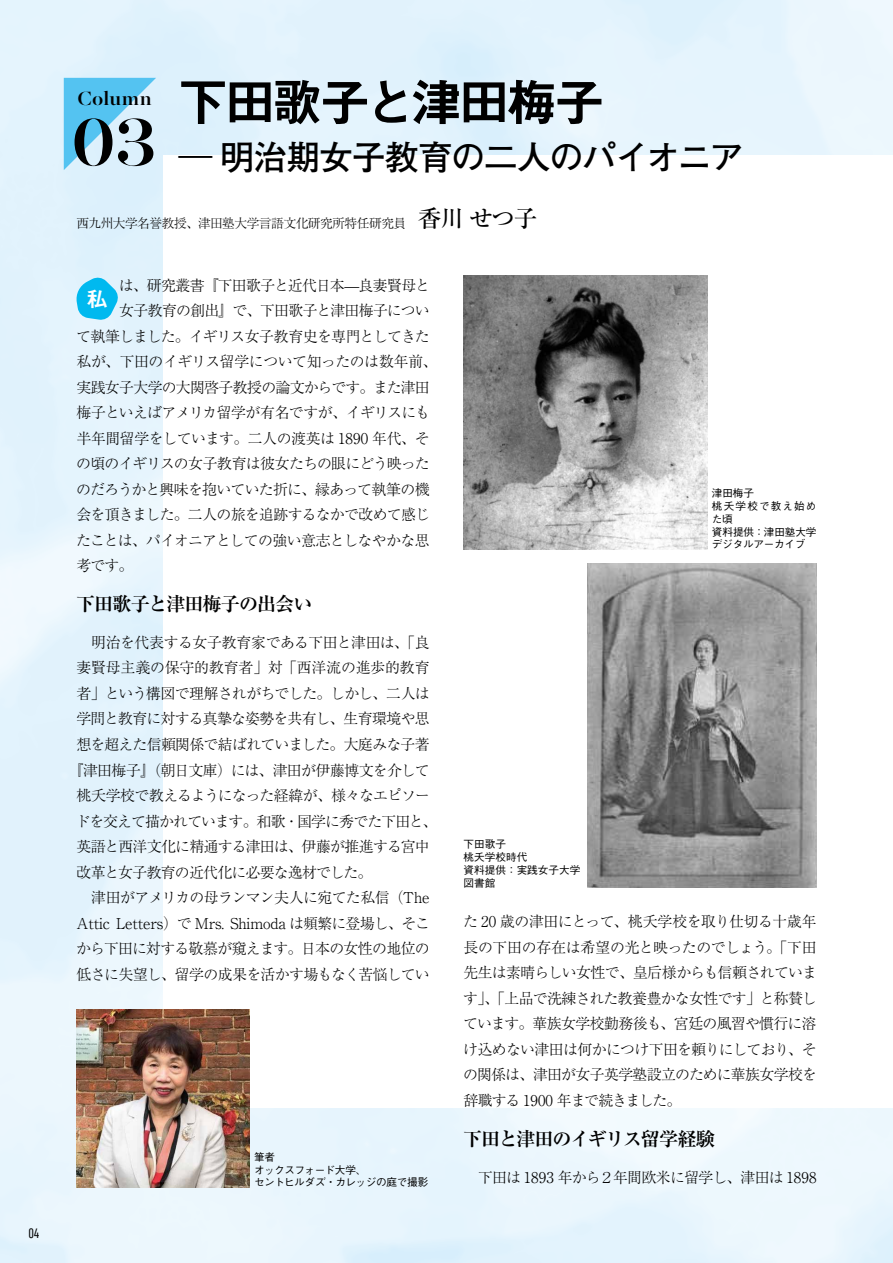
<style>
.page{position:relative;width:893px;height:1263px;background:#fff}
.page>*{position:absolute;margin:0;border:0;box-sizing:border-box;transform-origin:0 0}
.t1{font:500 74.4px "Majesti Banner";color:#000}
.t2{font:51px "Midashi Go Pro MB31";letter-spacing:-.075em;color:#000}
.t3{font:700 34.05px "Futo Go B101 Pro";letter-spacing:-.04em;color:#000}
.t4{font:500 21.3px "Majesti Banner";letter-spacing:.015em;color:#000}
.t5{font:21.3px "Midashi Go Pro MB31";color:#fff}
.t6{font:700 19.2px "Ryumin Pro";letter-spacing:-.06em;color:#000}
.t7{font:300 14.85px/25.5px "Ryumin Pro";letter-spacing:-.045em;color:#000;text-align:justify}
.t8{font:300 14.85px "Ryumin Pro";letter-spacing:-.015em;color:#000}
.t9{font:300 14.85px "Ryumin Pro";letter-spacing:-.025em;color:#000}
.t10{font:300 14.85px "Ryumin Pro";letter-spacing:-.01em;color:#000}
.t11{font:13.8px "D DIN Condensed";color:#000}
.t12{font:300 12.75px "Ryumin Pro";letter-spacing:-.04em;color:#000}
.t13{font:500 10.65px/12.8px "Gothic BBB Pro";letter-spacing:-.015em;color:#000}
.t14{font:500 10.65px/12.8px "Gothic BBB Pro";letter-spacing:-.04em;color:#000}
.s1{font-family:"Gothic BBB Pro";font-weight:500}
.s2{font-weight:500;font-size:23.4px}
</style>
<div class="page">
<img style="left:0;top:0;width:893px;height:1263px">
<div style="left:164px;top:155px;width:729px;height:953px;background:#fff"></div>
<svg style="left:75px;top:277px;width:44px;height:43px;background:#43caf3"></svg>
<svg style="left:64px;top:78px;width:92px;height:92px;background:#97d9f6"></svg>
<img style="left:77px;top:1009px;width:173px;height:179px">
<img style="left:463px;top:276px;width:245px;height:274px">
<img style="left:587px;top:563px;width:229px;height:325px">
<p class="t11" style="left:28px;top:1226px;width:13px">04</p>
<h3 class="t4" style="left:77px;top:85px;width:76px">Column</h3>
<h1 class="t1" style="left:71px;top:94px;width:88px">03</h1>
<h2 class="t2" style="left:177px;top:61px;width:429px">下田歌子と津田梅子</h2>
<h3 class="t3" style="left:179px;top:130px;width:567px"><span class="s1">—</span> 明治期女子教育の二人のパイオニア</h3>
<p class="t12" style="left:76px;top:213px;width:462px">西九州大学名誉教授、津田塾大学言語文化研究所特任研究員　<span class="s2">香川 せつ子</span></p>
<p class="t7" style="left:119px;top:271px;width:313px">は、研究叢書『下田歌子と近代日本—良妻賢母と</p>
<p class="t7" style="left:119px;top:297px;width:312px">女子教育の創出』で、下田歌子と津田梅子につい</p>
<p class="t7" style="left:76px;top:322px;width:355px">て執筆しました。イギリス女子教育史を専門としてきた</p>
<p class="t7" style="left:76px;top:348px;width:363px">私が、下田のイギリス留学について知ったのは数年前、</p>
<p class="t7" style="left:76px;top:373px;width:355px">実践女子大学の大関啓子教授の論文からです。また津田</p>
<p class="t7" style="left:76px;top:399px;width:355px">梅子といえばアメリカ留学が有名ですが、イギリスにも</p>
<p class="t9" style="left:76px;top:427px;width:355px">半年間留学をしています。二人の渡英は 1890 年代、そ</p>
<p class="t7" style="left:76px;top:450px;width:355px">の頃のイギリスの女子教育は彼女たちの眼にどう映った</p>
<p class="t7" style="left:76px;top:475px;width:355px">のだろうかと興味を抱いていた折に、縁あって執筆の機</p>
<p class="t7" style="left:76px;top:501px;width:355px">会を頂きました。二人の旅を追跡するなかで改めて感じ</p>
<p class="t7" style="left:76px;top:526px;width:355px">たことは、パイオニアとしての強い意志としなやかな思</p>
<p class="t7" style="left:76px;top:552px;width:59px">考です。</p>
<h3 class="t5" style="left:87px;top:282px;width:23px">私</h3>
<p class="t6" style="left:76px;top:589px;width:238px">下田歌子と津田梅子の出会い</p>
<p class="t13" style="left:712px;top:486px;width:106px">津田梅子<br>桃夭学校で教え始めた頃<br>資料提供：津田塾大学デジタルアーカイブ</p>
<p class="t7" style="left:77px;top:628px;width:355px">　明治を代表する女子教育家である下田と津田は、「良</p>
<p class="t10" style="left:76px;top:656px;width:355px">妻賢母主義の保守的教育者」対「西洋流の進歩的教育</p>
<p class="t7" style="left:76px;top:679px;width:355px">者」という構図で理解されがちでした。しかし、二人は</p>
<p class="t7" style="left:76px;top:705px;width:355px">学問と教育に対する真摯な姿勢を共有し、生育環境や思</p>
<p class="t7" style="left:76px;top:730px;width:355px">想を超えた信頼関係で結ばれていました。大庭みな子著</p>
<p class="t7" style="left:69px;top:756px;width:363px">『津田梅子』（朝日文庫）には、津田が伊藤博文を介して</p>
<p class="t7" style="left:76px;top:781px;width:355px">桃夭学校で教えるようになった経緯が、様々なエピソー</p>
<p class="t7" style="left:76px;top:807px;width:363px">ドを交えて描かれています。和歌・国学に秀でた下田と、</p>
<p class="t7" style="left:76px;top:832px;width:355px">英語と西洋文化に精通する津田は、伊藤が推進する宮中</p>
<p class="t7" style="left:76px;top:858px;width:298px">改革と女子教育の近代化に必要な逸材でした。</p>
<p class="t7" style="left:77px;top:883px;width:355px">　津田がアメリカの母ランマン夫人に宛てた私信（The</p>
<p class="t8" style="left:76px;top:911px;width:355px">Attic Letters）で Mrs. Shimoda は頻繁に登場し、そこ</p>
<p class="t7" style="left:76px;top:934px;width:355px">から下田に対する敬慕が窺えます。日本の女性の地位の</p>
<p class="t7" style="left:76px;top:960px;width:355px">低さに失望し、留学の成果を活かす場もなく苦悩してい</p>
<p class="t14" style="left:254px;top:1149px;width:176px">筆者<br>オックスフォード大学、<br>セントヒルダズ・カレッジの庭で撮影</p>
<p class="t13" style="left:463px;top:836px;width:118px">下田歌子<br>桃夭学校時代<br>資料提供：実践女子大学図書館</p>
<p class="t7" style="left:463px;top:908px;width:355px">た 20 歳の津田にとって、桃夭学校を取り仕切る十歳年長の下田の存在は希望の光と映ったのでしょう。「下田先生は素晴らしい女性で、皇后様からも信頼されています」、「上品で洗練された教養豊かな女性です」と称賛しています。華族女学校勤務後も、宮廷の風習や慣行に溶け込めない津田は何かにつけ下田を頼りにしており、その関係は、津田が女子英学塾設立のために華族女学校を辞職する 1900 年まで続きました。</p>
<p class="t6" style="left:463px;top:1123px;width:253px">下田と津田のイギリス留学経験</p>
<p class="t7" style="left:463px;top:1163px;width:354px">　下田は 1893 年から２年間欧米に留学し、津田は 1898</p>
</div>
